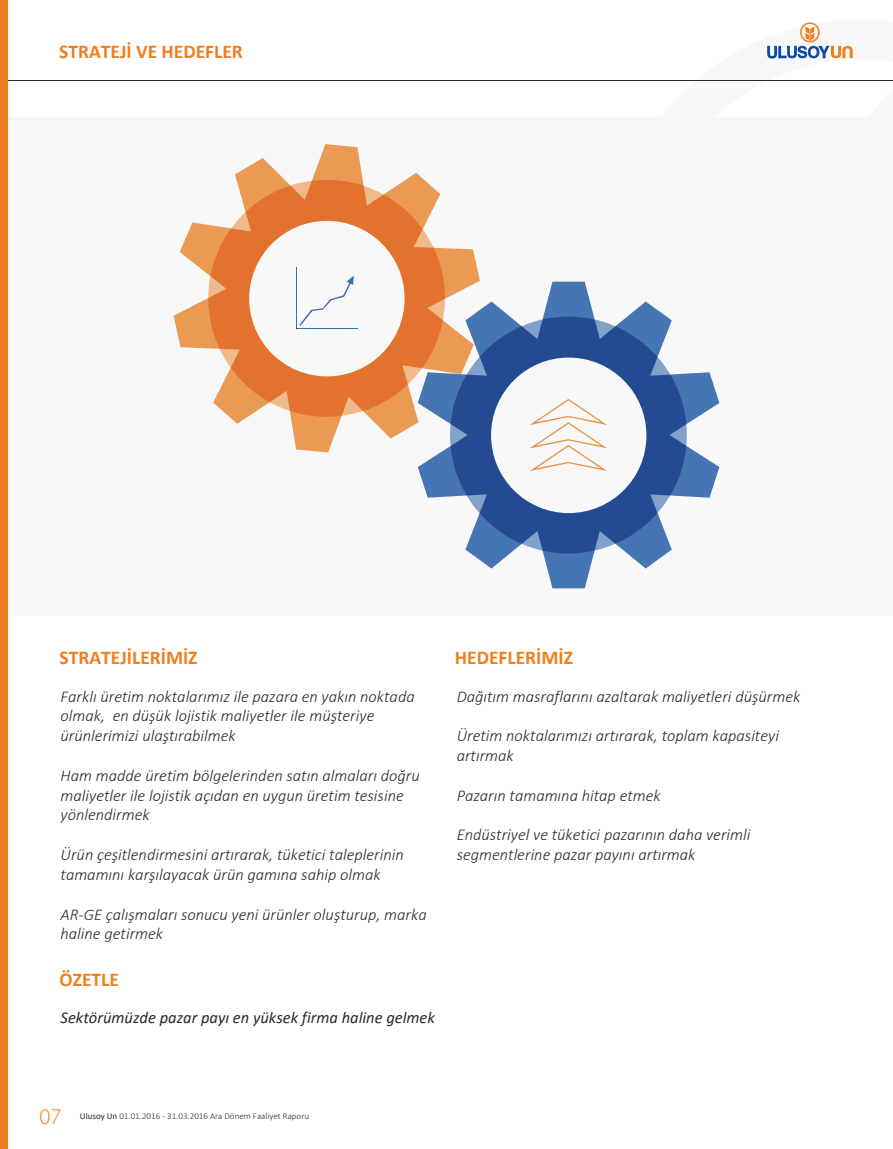
<style>
.page{position:relative;width:893px;height:1149px;background:#fff}
.page>*{position:absolute;margin:0;border:0;box-sizing:border-box;transform-origin:0 0}
.t1{font:300 22.5px "Myriad Pro";color:#ee7f1f}
.t2{font:700 19.5px "Calibri";color:#ee7f1f}
.t3{font:italic 300 16.5px/19.8px "Calibri";color:#292929}
.t4{font:italic 16.5px "Calibri";color:#292929}
.t5{font:300 9px "Calibri";color:#292929}
.s1{font-weight:400}
</style>
<div class="page">
<div style="left:0;top:117px;width:893px;height:498px;background:#f8f8f8"></div>
<svg style="left:418px;top:281px;width:301px;height:307px"></svg>
<svg style="left:450px;top:316px;width:237px;height:237px"></svg>
<svg style="left:529px;top:399px;width:78px;height:72px"></svg>
<svg style="left:174px;top:144px;width:306px;height:308px"></svg>
<svg style="left:208px;top:180px;width:237px;height:236px"></svg>
<hr style="left:296px;top:267px;width:1px;height:62px;background:#0c4da2">
<hr style="left:296px;top:328px;width:61px;height:1px;background:#0c4da2">
<svg style="left:299px;top:275px;width:55px;height:51px"></svg>
<hr style="left:0;top:80px;width:893px;height:1px;background:#292929">
<svg style="left:767px;top:22px;width:85px;height:37px"></svg>
<div style="left:0;top:0;width:7px;height:1148px;background:#ee7f1f"></div>
<p class="t2" style="left:59px;top:38px;width:185px">STRATEJİ VE HEDEFLER</p>
<p class="t2" style="left:60px;top:643px;width:139px">STRATEJİLERİMİZ</p>
<p class="t3" style="left:61px;top:685px;width:356px">Farklı üretim noktalarımız ile pazara en yakın noktada olmak, en düşük lojistik maliyetler ile müşteriye ürünlerimizi ulaştırabilmek</p>
<p class="t3" style="left:61px;top:765px;width:361px">Ham madde üretim bölgelerinden satın almaları doğru maliyetler ile lojistik açıdan en uygun üretim tesisine yönlendirmek</p>
<p class="t3" style="left:61px;top:844px;width:345px">Ürün çeşitlendirmesini artırarak, tüketici taleplerinin tamamını karşılayacak ürün gamına sahip olmak</p>
<p class="t3" style="left:61px;top:903px;width:368px">AR-GE çalışmaları sonucu yeni ürünler oluşturup, marka haline getirmek</p>
<p class="t2" style="left:60px;top:965px;width:61px">ÖZETLE</p>
<p class="t4" style="left:61px;top:1005px;width:376px">Sektörümüzde pazar payı en yüksek firma haline gelmek</p>
<p class="t2" style="left:455px;top:643px;width:120px">HEDEFLERİMİZ</p>
<p class="t3" style="left:457px;top:685px;width:345px">Dağıtım masraflarını azaltarak maliyetleri düşürmek</p>
<p class="t3" style="left:457px;top:725px;width:324px">Üretim noktalarımızı artırarak, toplam kapasiteyi artırmak</p>
<p class="t3" style="left:457px;top:784px;width:206px">Pazarın tamamına hitap etmek</p>
<p class="t3" style="left:457px;top:824px;width:295px">Endüstriyel ve tüketici pazarının daha verimli segmentlerine pazar payını artırmak</p>
<h1 class="t1" style="left:40px;top:1103px;width:23px">07</h1>
<p class="t5" style="left:80px;top:1110px;width:231px"><span class="s1">Ulusoy Un</span> 01.01.2016 - 31.03.2016 Ara Dönem Faaliyet Raporu</p>
</div>
